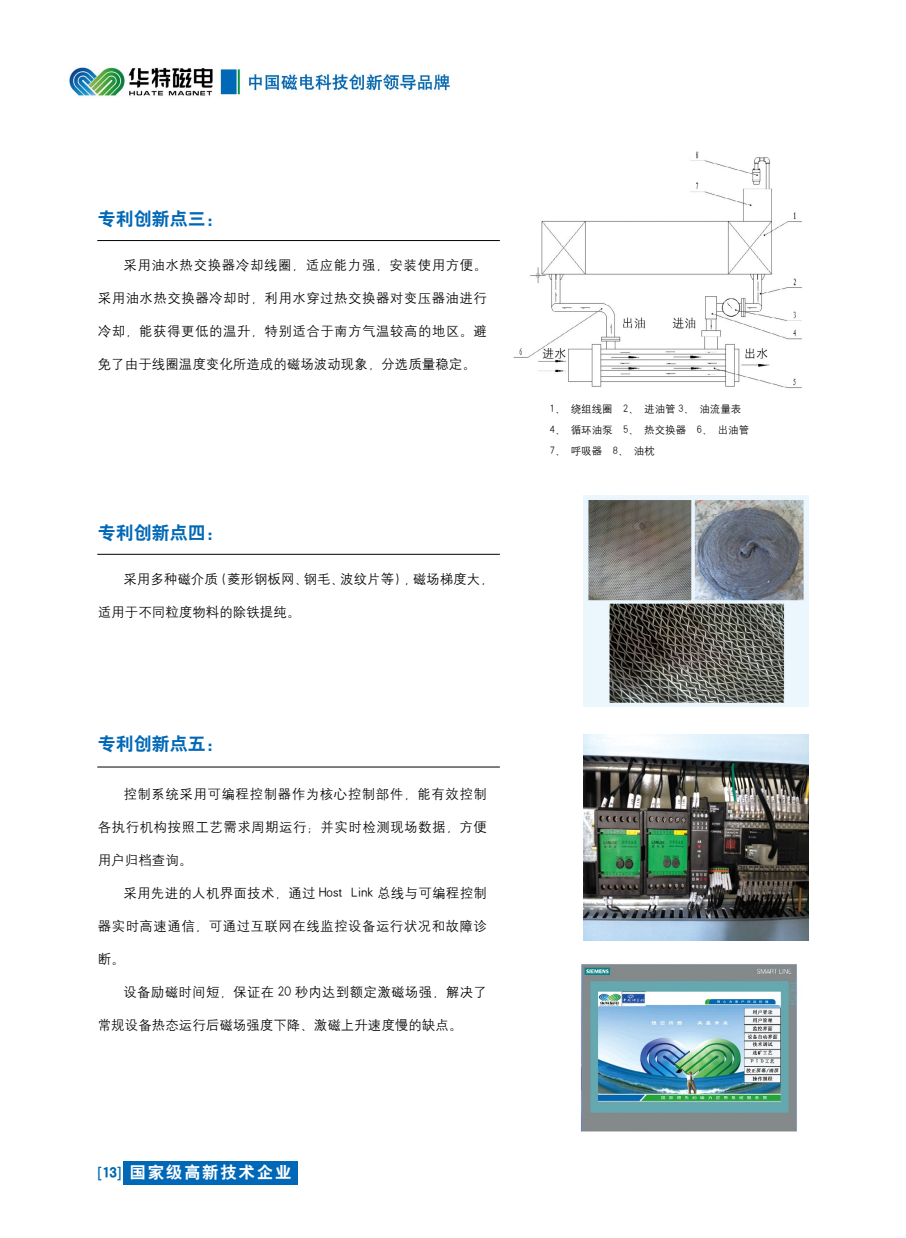
<style>
.page{position:relative;width:906px;height:1238px;background:#fff}
.page>*{position:absolute;margin:0;border:0;box-sizing:border-box;transform-origin:0 0}
.t1{font:18px "H Yb 2 gj";color:#0068b7}
.t2{font:16.5px "H Yb 2 gj";letter-spacing:.1em;color:#fff}
.t3{font:13.5px "H Yg 2 gj";letter-spacing:.03em;color:#000}
.t4{font:13.5px "H Yg 2 gj";color:#000}
.t5{font:10.5px/21px "H Yg 2 gj";color:#000}
.s1{font-size:15px;color:#0069ac}
</style>
<div class="page">
<img style="left:69px;top:67px;width:740px;height:1118px">
<div style="left:123px;top:1161px;width:175px;height:23px;background:#0068b7"></div>
<img style="left:502px;top:149px;width:306px;height:243px">
<img style="left:584px;top:495px;width:224px;height:211px">
<img style="left:584px;top:735px;width:224px;height:205px">
<img style="left:569px;top:954px;width:239px;height:187px">
<hr style="left:97px;top:240px;width:403px;height:1px;background:#000">
<hr style="left:97px;top:554px;width:403px;height:1px;background:#000">
<hr style="left:97px;top:766px;width:403px;height:1px;background:#000">
<h1 class="t1" style="left:98px;top:209px;width:127px">专利创新点三：</h1>
<p class="t3" style="left:123px;top:258px;width:365px">采用油水热交换器冷却线圈，适应能力强，安装使用方便。</p>
<p class="t3" style="left:98px;top:291px;width:391px">采用油水热交换器冷却时，利用水穿过热交换器对变压器油进行</p>
<p class="t3" style="left:98px;top:324px;width:391px">冷却，能获得更低的温升，特别适合于南方气温较高的地区。避</p>
<p class="t4" style="left:98px;top:357px;width:380px">免了由于线圈温度变化所造成的磁场波动现象，分选质量稳定。</p>
<h1 class="t1" style="left:98px;top:523px;width:127px">专利创新点四：</h1>
<p class="t4" style="left:123px;top:572px;width:372px">采用多种磁介质（菱形钢板网、钢毛、波纹片等），磁场梯度大，</p>
<p class="t4" style="left:98px;top:605px;width:204px">适用于不同粒度物料的除铁提纯。</p>
<h1 class="t1" style="left:98px;top:735px;width:127px">专利创新点五：</h1>
<p class="t3" style="left:123px;top:787px;width:365px">控制系统采用可编程控制器作为核心控制部件，能有效控制</p>
<p class="t3" style="left:98px;top:820px;width:391px">各执行机构按照工艺需求周期运行；并实时检测现场数据，方便</p>
<p class="t3" style="left:98px;top:853px;width:96px">用户归档查询。</p>
<p class="t3" style="left:123px;top:886px;width:365px">采用先进的人机界面技术，通过 Host Link 总线与可编程控制</p>
<p class="t3" style="left:98px;top:919px;width:391px">器实时高速通信，可通过互联网在线监控设备运行状况和故障诊</p>
<p class="t3" style="left:98px;top:952px;width:28px">断。</p>
<p class="t3" style="left:123px;top:985px;width:365px">设备励磁时间短，保证在 20 秒内达到额定激磁场强，解决了</p>
<p class="t4" style="left:98px;top:1018px;width:366px">常规设备热态运行后磁场强度下降、激磁上升速度慢的缺点。</p>
<p class="t2" style="left:98px;top:1164px;width:195px"><span class="s1">[13]</span> 国家级高新技术企业</p>
<p class="t5" style="left:550px;top:399px;width:201px">1、 绕组线圈 2、 进油管 3、 油流量表<br>4、 循环油泵 5、 热交换器 6、 出油管<br>7、 呼吸器 8、 油枕</p>
</div>
